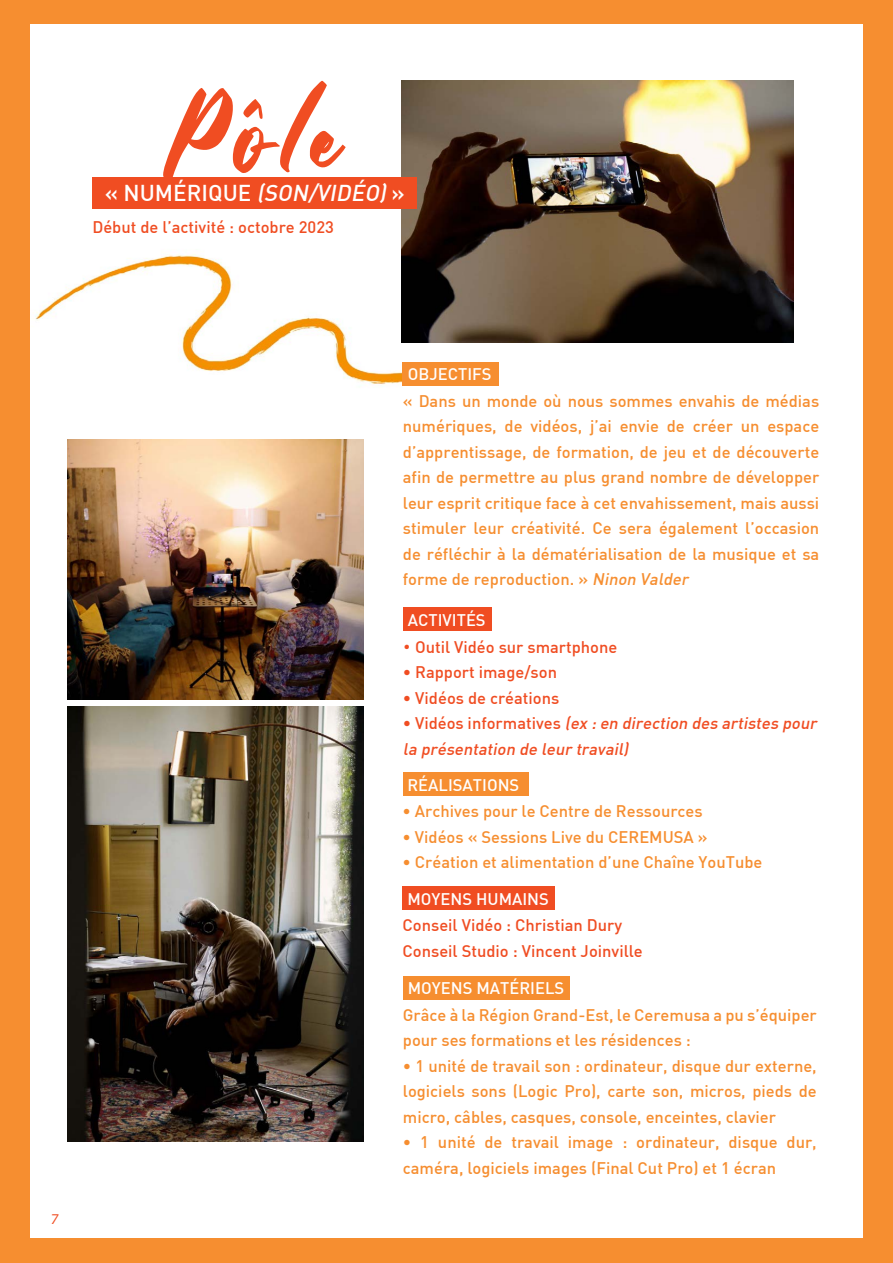
<style>
.page{position:relative;width:893px;height:1263px;background:#fff}
.page>*{position:absolute;margin:0;border:0;box-sizing:border-box;transform-origin:0 0}
.t1{font:500 22.5px "DIN";color:#fff}
.t2{font:500 16.5px/25.5px "DIN";color:#f68e30;text-align:justify}
.t3{font:500 16.5px/25.5px "DIN";color:#f04d22}
.t4{font:italic 500 16.5px/25.5px "DIN";color:#f04d22}
.t5{font:500 16.5px "DIN";color:#fff}
.t6{font:italic 13.5px "Poppins";color:#f04d22}
.s1{font-style:italic}
.s2{font-family:"Consolas";font-weight:400;font-style:italic;font-size:15px}
.s3{font-style:normal}
</style>
<div class="page">
<div style="left:0;top:0;width:893px;height:24px;background:#f68e30"></div>
<div style="left:864px;top:0;width:29px;height:1261px;background:#f68e30"></div>
<div style="left:0;top:1238px;width:893px;height:25px;background:#f68e30"></div>
<div style="left:403px;top:608px;width:89px;height:23px;background:#f04d22"></div>
<div style="left:403px;top:887px;width:152px;height:23px;background:#f04d22"></div>
<div style="left:403px;top:976px;width:166px;height:23px;background:#f68e30"></div>
<img style="left:67px;top:439px;width:297px;height:260px">
<img style="left:68px;top:706px;width:295px;height:435px">
<div style="left:403px;top:772px;width:125px;height:24px;background:#f68e30"></div>
<img style="left:29px;top:232px;width:374px;height:185px">
<img style="left:402px;top:81px;width:391px;height:261px">
<div style="left:92px;top:177px;width:325px;height:32px;background:#f04d22"></div>
<svg style="left:163px;top:81px;width:183px;height:96px"></svg>
<div style="left:403px;top:362px;width:96px;height:24px;background:#f68e30"></div>
<div style="left:0;top:1px;width:29px;height:1262px;background:#f68e30"></div>
<h1 class="t1" style="left:105px;top:178px;width:302px">« N U M É R I Q U E <span class="s1">(SON/VIDÉO)</span>»</h1>
<p class="t3" style="left:92px;top:214px;width:243px">Début de l’activité : octobre 2023</p>
<p class="t6" style="left:51px;top:1211px;width:9px">7</p>
<p class="t5" style="left:408px;top:364px;width:85px">OBJECTIFS</p>
<p class="t2" style="left:403px;top:388px;width:418px">« Dans un monde où nous sommes envahis de médias numériques, de vidéos, j’ai envie de créer un espace d’apprentissage, de formation, de jeu et de découverte afin de permettre au plus grand nombre de développer leur esprit critique face à cet envahissement, mais aussi stimuler leur créativité. Ce sera également l’occasion de réfléchir à la dématérialisation de la musique et sa forme de reproduction. » <span class="s1">Ninon Valder</span></p>
<p class="t5" style="left:408px;top:609px;width:79px">ACTIVITÉS</p>
<p class="t3" style="left:403px;top:633px;width:216px"><span class="s2">•</span> Outil Vidéo sur smartphone</p>
<p class="t3" style="left:403px;top:659px;width:156px">• Rapport image/son</p>
<p class="t3" style="left:403px;top:684px;width:158px">• Vidéos de créations</p>
<p class="t4" style="left:403px;top:710px;width:419px"><span class="s3">• V i d é o s i n f o r m a t i ve s</span> (ex :en direction des artistes pour la présentation de leur travail)</p>
<p class="t5" style="left:407px;top:774px;width:113px">RÉALISATIONS</p>
<p class="t2" style="left:403px;top:798px;width:302px">• Archives pour le Centre de Ressources</p>
<p class="t2" style="left:403px;top:823px;width:307px">• Vidéos « Sessions Live du CEREMUSA »</p>
<p class="t2" style="left:403px;top:849px;width:361px">• Création et alimentation d’une Chaîne YouTube</p>
<p class="t5" style="left:407px;top:888px;width:143px">MOYENS HUMAINS</p>
<p class="t3" style="left:403px;top:912px;width:242px">Conseil Vidéo : Christian Dury<br>Conseil Studio : Vincent Joinville</p>
<p class="t5" style="left:408px;top:977px;width:158px">MOYENS MATÉRIELS</p>
<p class="t2" style="left:403px;top:1001px;width:415px">Grâce à la Région Grand-Est, le Ceremusa a pu s’équiper pour ses formations et les résidences :</p>
<p class="t2" style="left:403px;top:1052px;width:415px">• 1 unité de travail son : ordinateur, disque dur externe, logiciels sons (Logic Pro), carte son, micros, pieds de micro, câbles, casques, console, enceintes, clavier</p>
<p class="t2" style="left:403px;top:1129px;width:415px">• 1 unité de travail image : ordinateur, disque dur, caméra, logiciels images (Final Cut Pro) et 1 écran</p>
</div>
